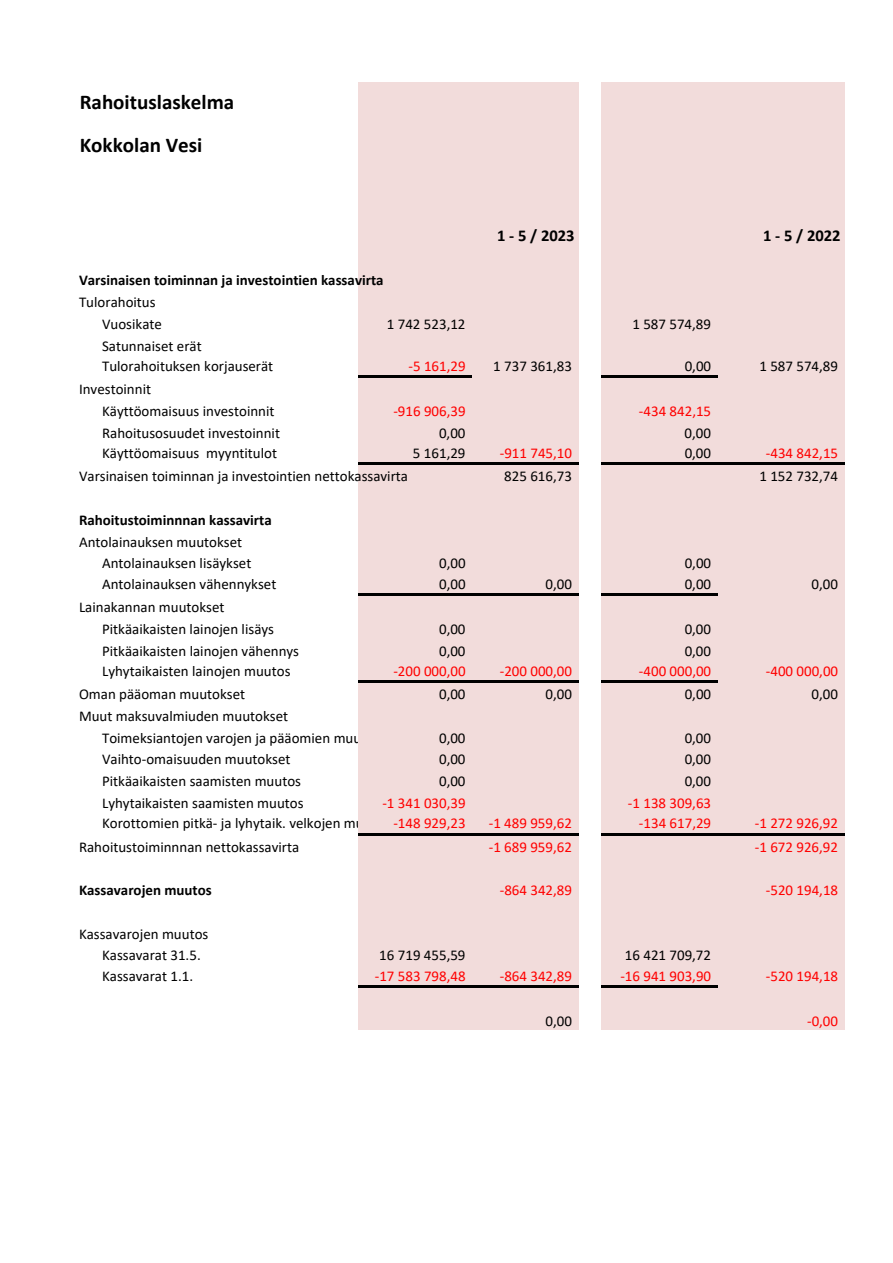
<style>
.page{position:relative;width:893px;height:1263px;background:#fff}
.page>*{position:absolute;margin:0;border:0;box-sizing:border-box;transform-origin:0 0}
.t1{font:700 21px/43.5px "Calibri";color:#000}
.t2{font:700 16.5px "Calibri";color:#000}
.t3{font:15px/21.8px "Calibri";color:#000}
.t4{font:15px "Calibri";color:#f00}
.t5{font:700 15px "Calibri";color:#000}
</style>
<div class="page">
<div style="left:358px;top:82px;width:220px;height:948px;background:#f2dcdb"></div>
<div style="left:601px;top:82px;width:243px;height:948px;background:#f2dcdb"></div>
<hr style="left:358px;top:375px;width:114px;height:3px;background:#000">
<hr style="left:358px;top:462px;width:220px;height:3px;background:#000">
<hr style="left:358px;top:593px;width:220px;height:3px;background:#000">
<hr style="left:358px;top:680px;width:220px;height:3px;background:#000">
<hr style="left:358px;top:833px;width:220px;height:3px;background:#000">
<hr style="left:358px;top:985px;width:220px;height:3px;background:#000">
<hr style="left:601px;top:375px;width:116px;height:3px;background:#000">
<hr style="left:601px;top:462px;width:243px;height:3px;background:#000">
<hr style="left:601px;top:593px;width:116px;height:3px;background:#000">
<hr style="left:601px;top:680px;width:116px;height:3px;background:#000">
<hr style="left:601px;top:833px;width:243px;height:3px;background:#000">
<hr style="left:601px;top:985px;width:116px;height:3px;background:#000">
<h1 class="t1" style="left:80px;top:82px;width:156px">Rahoituslaskelma<br>Kokkolan Vesi</h1>
<p class="t2" style="left:497px;top:228px;width:79px">1 ‐ 5 / 2023</p>
<p class="t2" style="left:763px;top:228px;width:79px">1 ‐ 5 / 2022</p>
<p class="t5" style="left:79px;top:274px;width:306px">Varsinaisen toiminnan ja investointien kassavirta</p>
<p class="t3" style="left:102px;top:292px;width:61px;text-indent:-23px">Tulorahoitus<br>Vuosikate</p>
<p class="t3" style="left:387px;top:314px;width:80px">1 742 523,12</p>
<p class="t3" style="left:632px;top:314px;width:80px">1 587 574,89</p>
<p class="t3" style="left:102px;top:337px;width:173px;line-height:20.4px">Satunnaiset erät<br>Tulorahoituksen korjauserät</p>
<p class="t3" style="left:102px;top:380px;width:174px;text-indent:-23px">Investoinnit<br>Käyttöomaisuus investoinnit</p>
<p class="t4" style="left:408px;top:360px;width:59px">‐5 161,29</p>
<p class="t3" style="left:493px;top:356px;width:80px">1 737 361,83</p>
<p class="t3" style="left:685px;top:356px;width:28px">0,00</p>
<p class="t3" style="left:759px;top:356px;width:80px">1 587 574,89</p>
<p class="t4" style="left:393px;top:405px;width:74px">‐916 906,39</p>
<p class="t4" style="left:639px;top:405px;width:74px">‐434 842,15</p>
<p class="t3" style="left:102px;top:423px;width:179px">Rahoitusosuudet investoinnit</p>
<p class="t3" style="left:439px;top:423px;width:28px">0,00</p>
<p class="t3" style="left:685px;top:423px;width:28px">0,00</p>
<p class="t3" style="left:102px;top:443px;width:176px">Käyttöomaisuus myyntitulot</p>
<p class="t3" style="left:413px;top:443px;width:54px">5 161,29</p>
<p class="t4" style="left:500px;top:447px;width:74px">‐911 745,10</p>
<p class="t3" style="left:685px;top:443px;width:28px">0,00</p>
<p class="t4" style="left:766px;top:447px;width:74px">‐434 842,15</p>
<p class="t3" style="left:79px;top:467px;width:330px">Varsinaisen toiminnan ja investointien nettokassavirta</p>
<p class="t3" style="left:504px;top:467px;width:69px">825 616,73</p>
<p class="t3" style="left:759px;top:467px;width:80px">1 152 732,74</p>
<p class="t5" style="left:79px;top:514px;width:194px">Rahoitustoiminnnan kassavirta</p>
<p class="t3" style="left:102px;top:532px;width:151px;text-indent:-23px">Antolainauksen muutokset<br>Antolainauksen lisäykset</p>
<p class="t3" style="left:439px;top:554px;width:28px">0,00</p>
<p class="t3" style="left:685px;top:554px;width:28px">0,00</p>
<p class="t3" style="left:102px;top:574px;width:176px">Antolainauksen vähennykset</p>
<p class="t3" style="left:439px;top:574px;width:28px">0,00</p>
<p class="t3" style="left:545px;top:574px;width:28px">0,00</p>
<p class="t3" style="left:685px;top:574px;width:28px">0,00</p>
<p class="t3" style="left:812px;top:574px;width:28px">0,00</p>
<p class="t3" style="left:102px;top:597px;width:173px;text-indent:-23px">Lainakannan muutokset<br>Pitkäaikaisten lainojen lisäys</p>
<p class="t3" style="left:439px;top:619px;width:28px">0,00</p>
<p class="t3" style="left:685px;top:619px;width:28px">0,00</p>
<p class="t3" style="left:102px;top:641px;width:199px">Pitkäaikaisten lainojen vähennys</p>
<p class="t3" style="left:439px;top:641px;width:28px">0,00</p>
<p class="t3" style="left:685px;top:641px;width:28px">0,00</p>
<p class="t3" style="left:102px;top:661px;width:190px">Lyhytaikaisten lainojen muutos</p>
<p class="t4" style="left:393px;top:665px;width:74px">‐200 000,00</p>
<p class="t4" style="left:500px;top:665px;width:74px">‐200 000,00</p>
<p class="t4" style="left:639px;top:665px;width:74px">‐400 000,00</p>
<p class="t4" style="left:766px;top:665px;width:74px">‐400 000,00</p>
<p class="t3" style="left:439px;top:684px;width:28px">0,00</p>
<p class="t3" style="left:545px;top:684px;width:28px">0,00</p>
<p class="t3" style="left:685px;top:684px;width:28px">0,00</p>
<p class="t3" style="left:811px;top:684px;width:28px">0,00</p>
<p class="t3" style="left:102px;top:706px;width:261px;text-indent:-23px">Muut maksuvalmiuden muutokset<br>Toimeksiantojen varojen ja pääomien muu</p>
<p class="t3" style="left:79px;top:684px;width:168px">Oman pääoman muutokset</p>
<p class="t3" style="left:439px;top:728px;width:28px">0,00</p>
<p class="t3" style="left:685px;top:728px;width:28px">0,00</p>
<p class="t3" style="left:102px;top:750px;width:190px">Vaihto‐omaisuuden muutokset</p>
<p class="t3" style="left:439px;top:750px;width:28px">0,00</p>
<p class="t3" style="left:685px;top:750px;width:28px">0,00</p>
<p class="t3" style="left:102px;top:772px;width:200px">Pitkäaikaisten saamisten muutos</p>
<p class="t3" style="left:439px;top:772px;width:28px">0,00</p>
<p class="t3" style="left:685px;top:772px;width:28px">0,00</p>
<p class="t3" style="left:102px;top:793px;width:203px">Lyhytaikaisten saamisten muutos</p>
<p class="t4" style="left:382px;top:797px;width:85px">‐1 341 030,39</p>
<p class="t4" style="left:628px;top:797px;width:85px">‐1 138 309,63</p>
<p class="t3" style="left:102px;top:814px;width:263px">Korottomien pitkä‐ ja lyhytaik. velkojen mu</p>
<p class="t4" style="left:393px;top:817px;width:74px">‐148 929,23</p>
<p class="t4" style="left:489px;top:817px;width:85px">‐1 489 959,62</p>
<p class="t4" style="left:639px;top:817px;width:74px">‐134 617,29</p>
<p class="t4" style="left:755px;top:817px;width:85px">‐1 272 926,92</p>
<p class="t3" style="left:79px;top:837px;width:222px">Rahoitustoiminnnan nettokassavirta</p>
<p class="t4" style="left:489px;top:840px;width:85px">‐1 689 959,62</p>
<p class="t4" style="left:755px;top:840px;width:85px">‐1 672 926,92</p>
<p class="t5" style="left:79px;top:884px;width:134px">Kassavarojen muutos</p>
<p class="t4" style="left:500px;top:884px;width:74px">‐864 342,89</p>
<p class="t4" style="left:766px;top:884px;width:74px">‐520 194,18</p>
<p class="t3" style="left:102px;top:924px;width:108px;text-indent:-23px">Kassavarojen muutos<br>Kassavarat 31.5.</p>
<p class="t3" style="left:379px;top:946px;width:88px">16 719 455,59</p>
<p class="t3" style="left:625px;top:946px;width:88px">16 421 709,72</p>
<p class="t3" style="left:102px;top:966px;width:93px">Kassavarat 1.1.</p>
<p class="t4" style="left:375px;top:970px;width:92px">‐17 583 798,48</p>
<p class="t4" style="left:500px;top:970px;width:74px">‐864 342,89</p>
<p class="t4" style="left:620px;top:970px;width:92px">‐16 941 903,90</p>
<p class="t4" style="left:766px;top:970px;width:74px">‐520 194,18</p>
<p class="t3" style="left:545px;top:1011px;width:28px">0,00</p>
<p class="t4" style="left:807px;top:1015px;width:33px">‐0,00</p>
</div>
